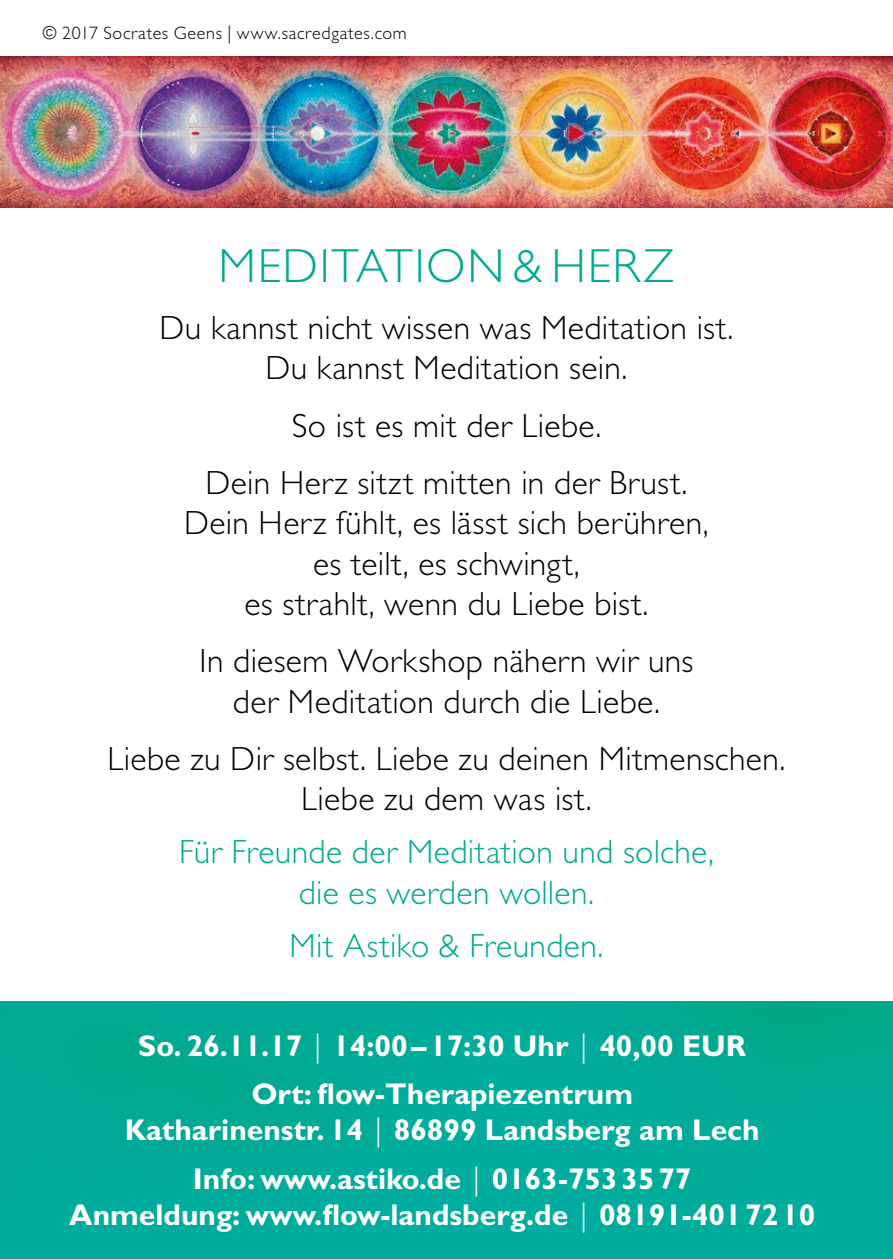
<style>
.page{position:relative;width:893px;height:1259px;background:#fff}
.page>*{position:absolute;margin:0;border:0;box-sizing:border-box;transform-origin:0 0}
.t1{font:300 48px "Gill Sans";letter-spacing:.035em;color:#00a990}
.t2{font:300 33.6px/40.2px "Gill Sans";letter-spacing:.015em;color:#000;text-align:center}
.t3{font:300 33.6px/40.2px "Gill Sans";letter-spacing:.01em;color:#00a990;text-align:center}
.t4{font:700 30px/48.6px "Gill Sans";color:#fff;text-align:center}
.t5{font:300 18px "Gill Sans";letter-spacing:.04em;color:#000}
.s1{font-weight:300}
</style>
<div class="page">
<img style="left:0;top:57px;width:893px;height:150px">
<img style="left:0;top:1001px;width:893px;height:258px">
<p class="t5" style="left:43px;top:23px;width:366px">© 2017 Socrates Geens | www.sacredgates.com</p>
<h1 class="t1" style="left:219px;top:238px;width:457px">MEDITATION &amp; HERZ</h1>
<p class="t2" style="left:160px;top:308px;width:575px">Du kannst nicht wissen was Meditation ist.<br>Du kannst Meditation sein.</p>
<p class="t2" style="left:206px;top:397px;width:483px;line-height:57.3px">So ist es mit der Liebe.<br>Dein Herz sitzt mitten in der Brust.</p>
<p class="t2" style="left:184px;top:503px;width:526px">Dein Herz fühlt, es lässt sich berühren, es teilt, es schwingt,<br>es strahlt, wenn du Liebe bist.</p>
<p class="t2" style="left:200px;top:641px;width:495px">In diesem Workshop nähern wir uns der Meditation durch die Liebe.</p>
<p class="t2" style="left:107px;top:739px;width:680px">Liebe zu Dir selbst. Liebe zu deinen Mitmenschen.<br>Liebe zu dem was ist.</p>
<p class="t3" style="left:179px;top:832px;width:536px">Für Freunde der Meditation und solche, die es werden wollen.</p>
<p class="t3" style="left:289px;top:926px;width:316px">Mit Astiko &amp; Freunden.</p>
<p class="t4" style="left:138px;top:1021px;width:609px">So. 26.11.17 <span class="s1">|</span> 14:00–17:30 Uhr <span class="s1">|</span> 40,00 EUR<br>Ort: flow-Therapiezentrum</p>
<p class="t4" style="left:125px;top:1106px;width:636px">Katharinenstr. 14 <span class="s1">|</span> 86899 Landsberg am Lech<br>Info: www.astiko.de <span class="s1">|</span> 0163-7533577</p>
<p class="t4" style="left:69px;top:1190px;width:748px">Anmeldung: www.flow-landsberg.de <span class="s1">|</span> 08191-4017210</p>
</div>
